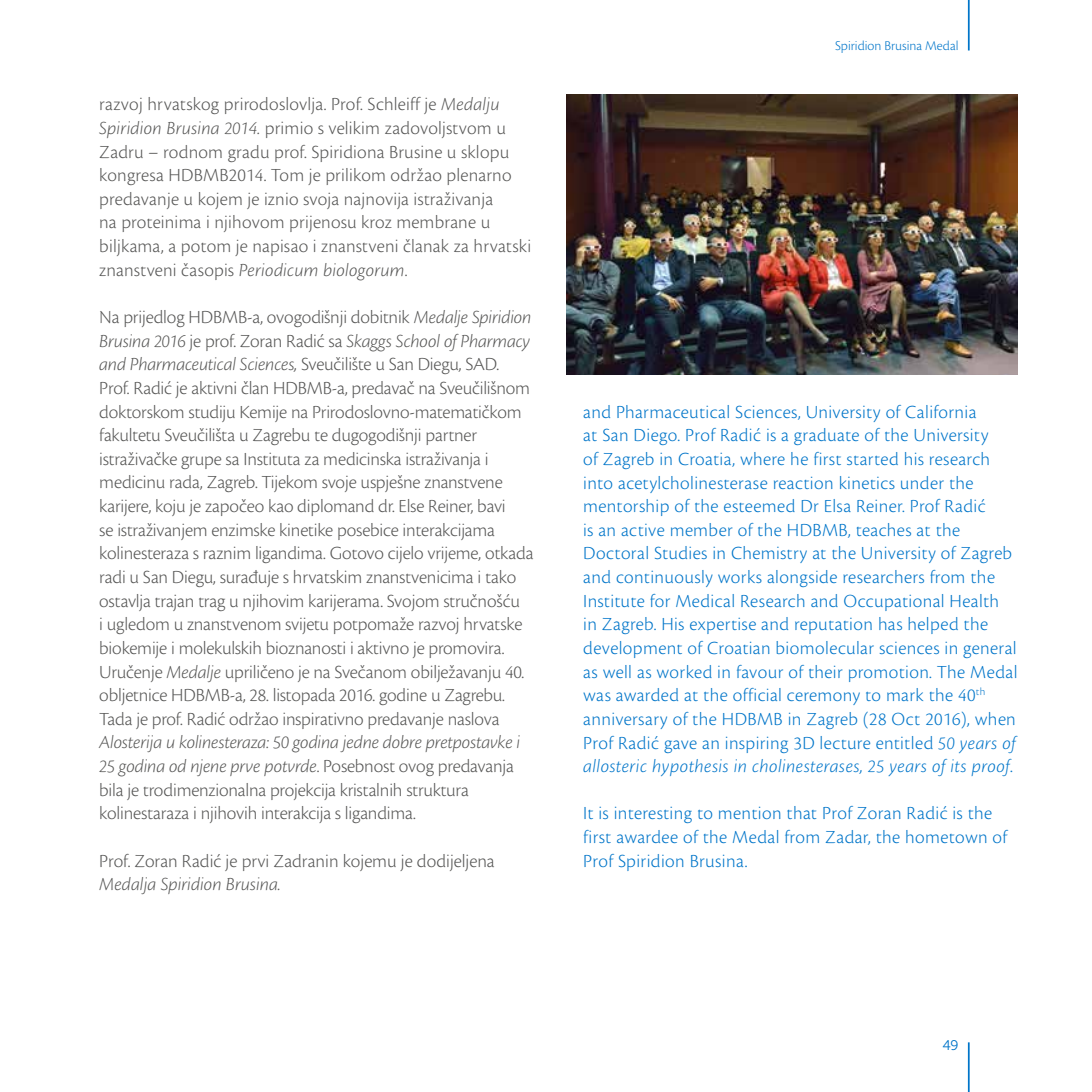
<style>
.page{position:relative;width:1092px;height:1092px;background:#fff}
.page>*{position:absolute;margin:0;border:0;box-sizing:border-box;transform-origin:0 0}
.t1{font:300 19.25px/23.6px "Cronos Pro";letter-spacing:-.01em;color:#575756}
.t2{font:300 19.25px/23.6px "Cronos Pro";letter-spacing:.02em;color:#0075c9}
.t3{font:300 19.25px/23.6px "Cronos Pro";letter-spacing:.01em;color:#575756}
.t4{font:italic 300 19.25px "Cronos Pro";letter-spacing:-.005em;color:#575756}
.t5{font:300 14px "Cronos Pro";color:#0075c9}
.t6{font:14px "Museo 300";color:#0075c9}
.s1{font-style:italic}
</style>
<div class="page">
<hr style="left:967px;top:1042px;width:2px;height:49px;background:#0075c9">
<hr style="left:967px;top:0;width:2px;height:50px;background:#0075c9">
<img style="left:566px;top:94px;width:451px;height:280px">
<p class="t3" style="left:99px;top:92px;width:433px">razvoj hrvatskog prirodoslovlja. Prof. Schleiff je <span class="s1">Medalju Spiridion Brusina 2014.</span> primio s velikim zadovoljstvom u Zadru – rodnom gradu prof. Spiridiona Brusine u sklopu kongresa HDBMB2014. Tom je prilikom održao plenarno predavanje u kojem je iznio svoja najnovija istraživanja<br>na proteinima i njihovom prijenosu kroz membrane u biljkama, a potom je napisao i znanstveni članak za hrvatski znanstveni časopis <span class="s1">Periodicum biologorum</span>.</p>
<p class="t1" style="left:99px;top:305px;width:436px">Na prijedlog HDBMB-a, ovogodišnji dobitnik <span class="s1">Medalje Spiridion Brusina 2016</span> je prof. Zoran Radić sa <span class="s1">Skaggs School of Pharmacy and Pharmaceutical Sciences,</span> Sveučilište u San Diegu, SAD.<br>Prof. Radić je aktivni član HDBMB-a, predavač na Sveučilišnom doktorskom studiju Kemije na Prirodoslovno-matematičkom fakultetu Sveučilišta u Zagrebu te dugogodišnji partner istraživačke grupe sa Instituta za medicinska istraživanja i medicinu rada, Zagreb. Tijekom svoje uspješne znanstvene karijere, koju je započeo kao diplomand dr. Else Reiner, bavi<br>se istraživanjem enzimske kinetike posebice interakcijama kolinesteraza s raznim ligandima. Gotovo cijelo vrijeme, otkada radi u San Diegu, surađuje s hrvatskim znanstvenicima i tako ostavlja trajan trag u njihovim karijerama. Svojom stručnošću<br>i ugledom u znanstvenom svijetu potpomaže razvoj hrvatske biokemije i molekulskih bioznanosti i aktivno je promovira.<br>Uručenje <span class="s1">Medalje</span> upriličeno je na Svečanom obilježavanju 40. obljetnice HDBMB-a, 28. listopada 2016. godine u Zagrebu.<br>Tada je prof. Radić održao inspirativno predavanje naslova</p>
<p class="t1" style="left:99px;top:730px;width:422px"><span class="s1">Alosterija u kolinesteraza: 50 godina jedne dobre pretpostavke i 25 godina od njene prve potvrde</span>. Posebnost ovog predavanja bila je trodimenzionalna projekcija kristalnih struktura kolinestaraza i njihovih interakcija s ligandima.</p>
<p class="t1" style="left:99px;top:848px;width:397px">Prof. Zoran Radić je prvi Zadranin kojemu je dodijeljena</p>
<p class="t4" style="left:99px;top:873px;width:183px">Medalja Spiridion Brusina.</p>
<p class="t5" style="left:835px;top:37px;width:125px">Spiridion Brusina Medal</p>
<p class="t2" style="left:583px;top:399px;width:436px">and Pharmaceutical Sciences, University of California<br>at San Diego. Prof Radić is a graduate of the University<br>of Zagreb in Croatia, where he first started his research into acetylcholinesterase reaction kinetics under the mentorship of the esteemed Dr Elsa Reiner. Prof Radić<br>is an active member of the HDBMB, teaches at the Doctoral Studies in Chemistry at the University of Zagreb and continuously works alongside researchers from the Institute for Medical Research and Occupational Health in Zagreb. His expertise and reputation has helped the development of Croatian biomolecular sciences in general as well as worked in favour of their promotion. The Medal was awarded at the official ceremony to mark the 40<sup>th </sup>anniversary of the HDBMB in Zagreb (28 Oct 2016), when Prof Radić gave an inspiring 3D lecture entitled <span class="s1">50 years of allosteric hypothesis in cholinesterases, 25 years of its proof</span>.</p>
<p class="t2" style="left:583px;top:801px;width:425px">It is interesting to mention that Prof Zoran Radić is the first awardee of the Medal from Zadar, the hometown of<br>Prof Spiridion Brusina.</p>
<p class="t6" style="left:942px;top:1037px;width:17px">49</p>
</div>
